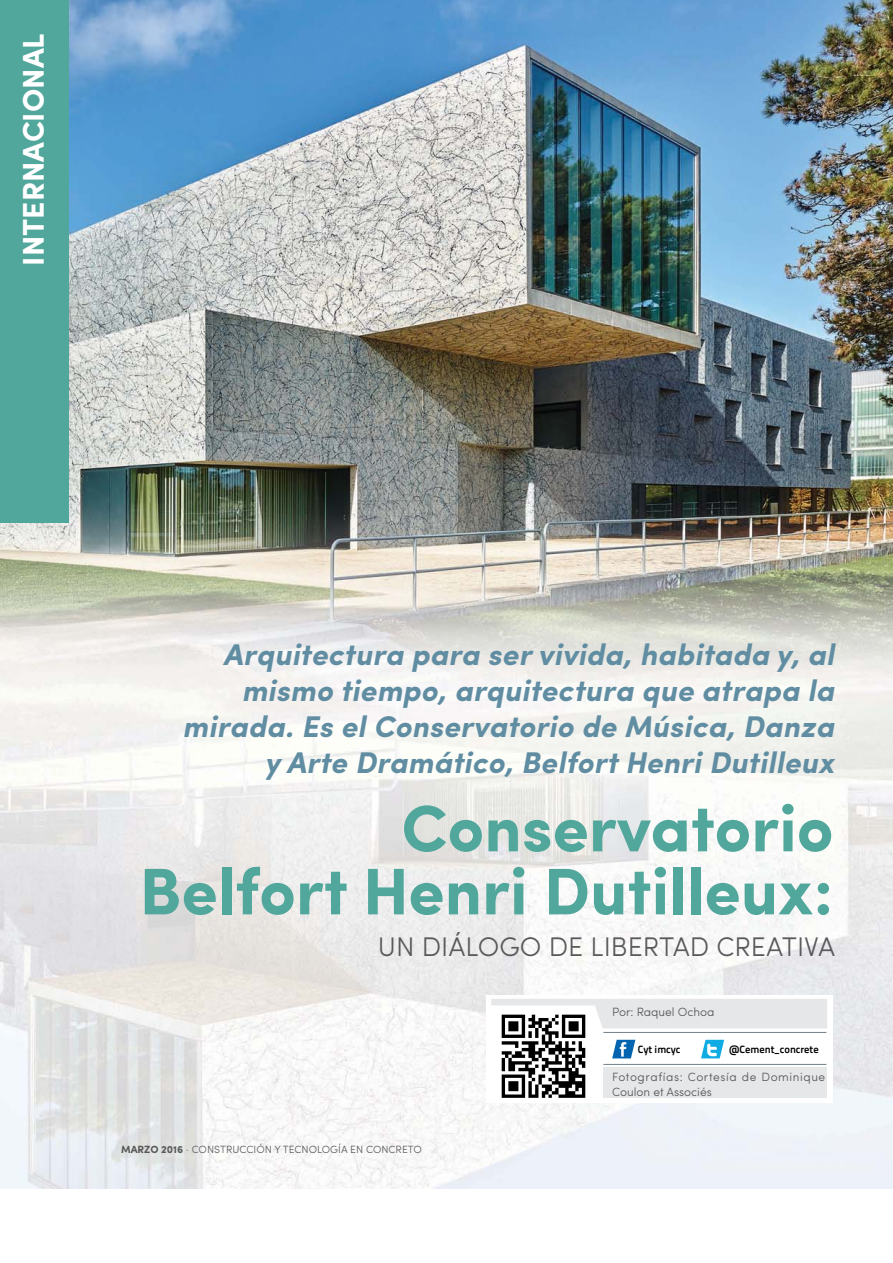
<style>
.page{position:relative;width:893px;height:1263px;background:#fff}
.page>*{position:absolute;margin:0;border:0;box-sizing:border-box;transform-origin:0 0}
.t1{font:700 66px/63px "Sofia Pro";color:#52a79c;text-align:right}
.t2{font:italic 700 30px/36px "Sofia Pro";letter-spacing:.01em;color:#608da2;text-align:right}
.t3{font:700 30px "Sofia Pro";color:#fff}
.t4{font:300 27px "Sofia Pro";color:#58595b}
.t5{font:300 12px/14.4px "Sofia Pro";letter-spacing:.045em;color:#58595b}
.t6{font:300 12px "Sofia Pro";color:#58595b}
.t7{font:300 10.5px "Sofia Pro";color:#58595b}
.t8{font:700 10.5px "Titillium Text 22 L";color:#000}
.s1{font-weight:700}
</style>
<div class="page">
<img style="left:0;top:0;width:893px;height:1188px">
<div style="left:0;top:0;width:68px;height:523px;background:#52a79c"></div>
<div style="left:486px;top:995px;width:346px;height:107px;background:#fff"></div>
<svg style="left:491px;top:999px;width:336px;height:29px;background:#e7e8e9"></svg>
<div style="left:603px;top:1068px;width:223px;height:30px;background:#e6e7e8"></div>
<hr style="left:603px;top:1064px;width:223px;height:1px;background:#738088">
<svg style="left:612px;top:1040px;width:23px;height:18px"></svg>
<img style="left:619px;top:1042px;width:8px;height:14px">
<svg style="left:701px;top:1040px;width:23px;height:18px"></svg>
<img style="left:495px;top:1009px;width:96px;height:89px">
<hr style="left:603px;top:1032px;width:223px;height:1px;background:#738088">
<p class="t3" style="left:22px;top:266px;width:234px;rotate:-90deg">INTERNACIONAL</p>
<p class="t2" style="left:183px;top:639px;width:653px">Arquitectura para ser vivida, habitada y, al mismo tiempo, arquitectura que atrapa la mirada. Es el Conservatorio de Música, Danza y Arte Dramático, Belfort Henri Dutilleux</p>
<h1 class="t1" style="left:139px;top:804px;width:695px">Conservatorio<br>Belfort Henri Dutilleux:</h1>
<p class="t4" style="left:378px;top:936px;width:459px">UN DIÁLOGO DE LIBERTAD CREATIVA</p>
<p class="t6" style="left:612px;top:1008px;width:104px">Por: Raquel Ochoa</p>
<p class="t8" style="left:638px;top:1046px;width:44px">Cyt imcyc</p>
<p class="t8" style="left:729px;top:1046px;width:91px">@Cement_concrete</p>
<p class="t7" style="left:121px;top:1146px;width:302px"><span class="s1">MARZO 2016</span> · CONSTRUCCIÓN Y TECNOLOGÍA EN CONCRETO</p>
<p class="t5" style="left:612px;top:1071px;width:215px">Fotografías: Cortesía de Dominique<br>Coulon et Associés</p>
</div>
